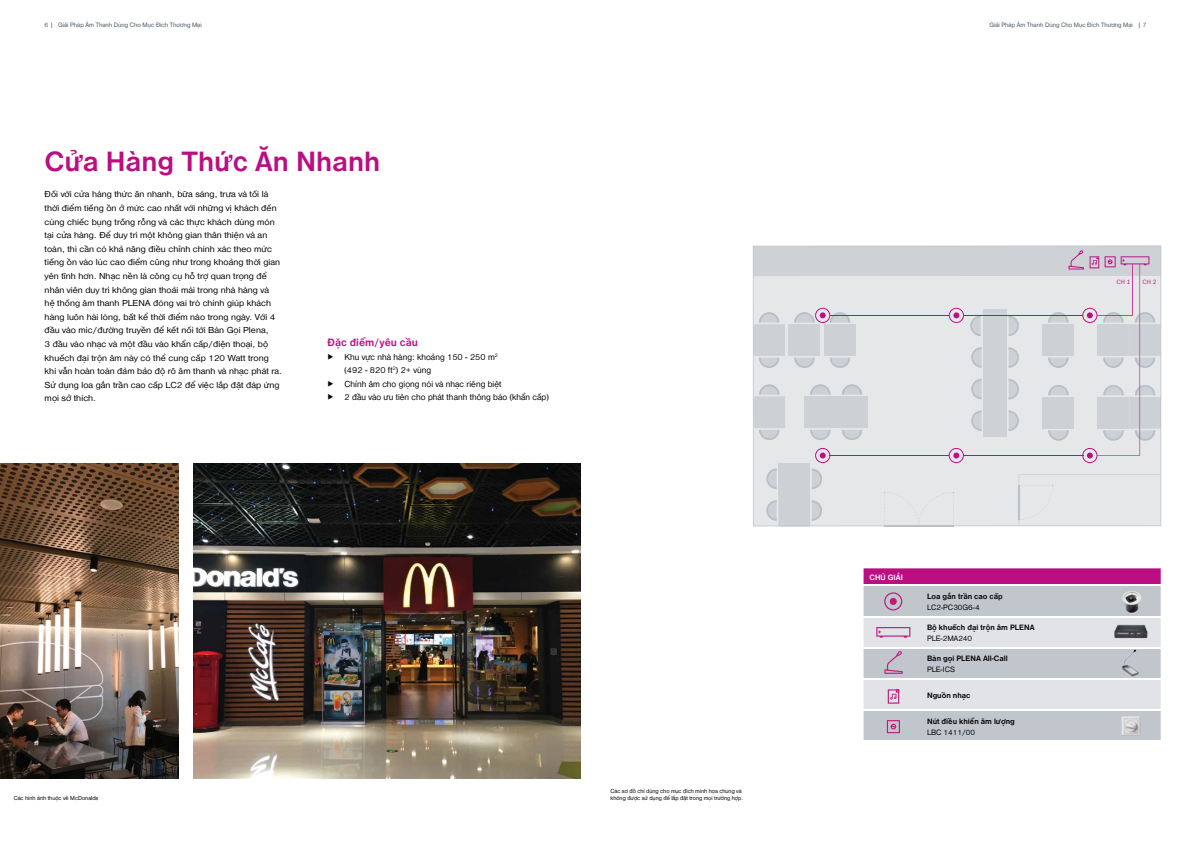
<style>
.page{position:relative;width:1191px;height:842px;background:#fff}
.page>*{position:absolute;margin:0;border:0;box-sizing:border-box;transform-origin:0 0}
.t1{font:700 28.8px "Nimbus San VND";color:#ba0e82}
.t2{font:700 11px "Nimbus San VND";letter-spacing:.005em;color:#ba0e82}
.t3{font:9px/13.6px "Nimbus San VND";letter-spacing:.005em;color:#000;scale:1.08 1}
.t4{font:9px "Nimbus San VND";letter-spacing:.005em;color:#000}
.t5{font:700 8px "Nimbus San VND";color:#000}
.t6{font:8px "Nimbus San VND";color:#000}
.t7{font:700 8px "Nimbus San VND";color:#fff}
.t8{font:6.5px "Nimbus San VND";color:#475765}
.t9{font:6px "Nimbus San VND";color:#000}
.t10{font:6px "Bosch Sans";color:#ba0e82}
.s1{font-family:"Bosch Sans"}
</style>
<div class="page">
<img style="left:193px;top:463px;width:387px;height:316px">
<img style="left:0;top:463px;width:179px;height:316px">
<div style="left:863px;top:568px;width:297px;height:16px;background:#ba0e82"></div>
<div style="left:863px;top:586px;width:297px;height:154px;background:#c1c6cd"></div>
<hr style="left:863px;top:710px;width:60px;height:1px;background:#fff">
<hr style="left:923px;top:710px;width:178px;height:1px;background:#fff">
<hr style="left:1101px;top:710px;width:59px;height:1px;background:#fff">
<svg style="left:884px;top:592px;width:18px;height:18px"></svg>
<div style="left:889px;top:598px;width:7px;height:7px;background:#bd1d7a;border-radius:50%"></div>
<svg style="left:863px;top:616px;width:297px;height:94px;background:#d9dae0"></svg>
<svg style="left:887px;top:720px;width:13px;height:13px"></svg>
<img style="left:1121px;top:589px;width:21px;height:24px">
<div style="left:753px;top:463px;width:408px;height:63px;background:#e6e7e8"></div>
<svg style="left:884px;top:492px;width:70px;height:35px;background:#e2e4e5"></svg>
<div style="left:778px;top:495px;width:32px;height:31px;background:#cdd0d4"></div>
<hr style="left:778px;top:526px;width:32px;height:1px;background:#b8bfc6">
<svg style="left:766px;top:500px;width:10px;height:21px"></svg>
<svg style="left:812px;top:500px;width:10px;height:21px"></svg>
<div style="left:778px;top:463px;width:32px;height:32px;background:#cdd0d4"></div>
<svg style="left:766px;top:469px;width:10px;height:20px"></svg>
<svg style="left:812px;top:469px;width:10px;height:20px"></svg>
<div style="left:1018px;top:474px;width:142px;height:52px;background:#e6e7e8"></div>
<svg style="left:753px;top:246px;width:408px;height:217px;background:#dbdbde"></svg>
<img style="left:1112px;top:624px;width:37px;height:17px">
<img style="left:1122px;top:650px;width:17px;height:26px">
<img style="left:1121px;top:716px;width:20px;height:19px">
<p class="t8" style="left:45px;top:20px;width:158px">6 | Giải Pháp Âm Thanh Dùng Cho Mục Đích Thương Mại</p>
<p class="t8" style="left:989px;top:20px;width:158px">Giải Pháp Âm Thanh Dùng Cho Mục Đích Thương Mại | 7</p>
<h1 class="t1" style="left:45px;top:141px;width:337px">Cửa Hàng Thức Ăn Nhanh</h1>
<p class="t3" style="left:45px;top:187px;width:221px">Đối với cửa hàng thức ăn nhanh, bữa sáng, trưa và tối là thời điểm tiếng ồn ở mức cao nhất với những vị khách đến cùng chiếc bụng trống rỗng và các thực khách dùng món tại cửa hàng. Để duy trì một không gian thân thiện và an toàn, thì cần có khả năng điều chỉnh chính xác theo mức tiếng ồn vào lúc cao điểm cũng như trong khoảng thời gian yên tĩnh hơn. Nhạc nền là công cụ hỗ trợ quan trọng để nhân viên duy trì không gian thoải mái trong nhà hàng và<br>hệ thống âm thanh PLENA đóng vai trò chính giúp khách hàng luôn hài lòng, bất kể thời điểm nào trong ngày. Với 4 đầu vào mic/đường truyền để kết nối tới Bàn Gọi Plena,<br>3 đầu vào nhạc và một đầu vào khẩn cấp/điện thoại, bộ khuếch đại trộn âm này có thể cung cấp 120 Watt trong khi vẫn hoàn toàn đảm bảo độ rõ âm thanh và nhạc phát ra.<br>Sử dụng loa gắn trần cao cấp LC2 để việc lắp đặt đáp ứng mọi sở thích.</p>
<p class="t2" style="left:327px;top:334px;width:92px">Đặc điểm/yêu cầu</p>
<p class="t4" style="left:327px;top:350px;width:172px"><span class="s1">▶</span> Khu vực nhà hàng: khoảng 150 - 250 m<sup>2</sup></p>
<p class="t4" style="left:344px;top:364px;width:88px">(492 - 820 ft<sup>2</sup>) 2+ vùng</p>
<p class="t4" style="left:327px;top:378px;width:175px"><span class="s1">▶</span> Chỉnh âm cho giọng nói và nhạc riêng biệt</p>
<p class="t4" style="left:327px;top:391px;width:223px"><span class="s1">▶</span> 2 đầu vào ưu tiên cho phát thanh thông báo (khẩn cấp)</p>
<p class="t9" style="left:610px;top:787px;width:133px">Các sơ đồ chỉ dùng cho mục đích minh họa chung và</p>
<p class="t9" style="left:14px;top:794px;width:86px">Các hình ảnh thuộc về McDonalds</p>
<p class="t9" style="left:610px;top:794px;width:134px">không được sử dụng để lắp đặt trong mọi trường hợp.</p>
<p class="t10" style="left:1116px;top:277px;width:16px">CH 1</p>
<p class="t10" style="left:1142px;top:277px;width:16px">CH 2</p>
<p class="t7" style="left:869px;top:572px;width:35px">CHÚ GIẢI</p>
<p class="t5" style="left:927px;top:590px;width:77px">Loa gắn trần cao cấp</p>
<p class="t6" style="left:927px;top:602px;width:54px">LC2-PC30G6-4</p>
<p class="t5" style="left:927px;top:622px;width:109px">Bộ khuếch đại trộn âm PLENA</p>
<p class="t6" style="left:927px;top:633px;width:47px">PLE-2MA240</p>
<p class="t5" style="left:927px;top:653px;width:82px">Bàn gọi PLENA All-Call</p>
<p class="t6" style="left:927px;top:664px;width:29px">PLE-ICS</p>
<p class="t5" style="left:927px;top:689px;width:45px">Nguồn nhạc</p>
<p class="t5" style="left:927px;top:715px;width:89px">Nút điều khiển âm lượng</p>
<p class="t6" style="left:927px;top:726px;width:50px">LBC 1411/00</p>
</div>
